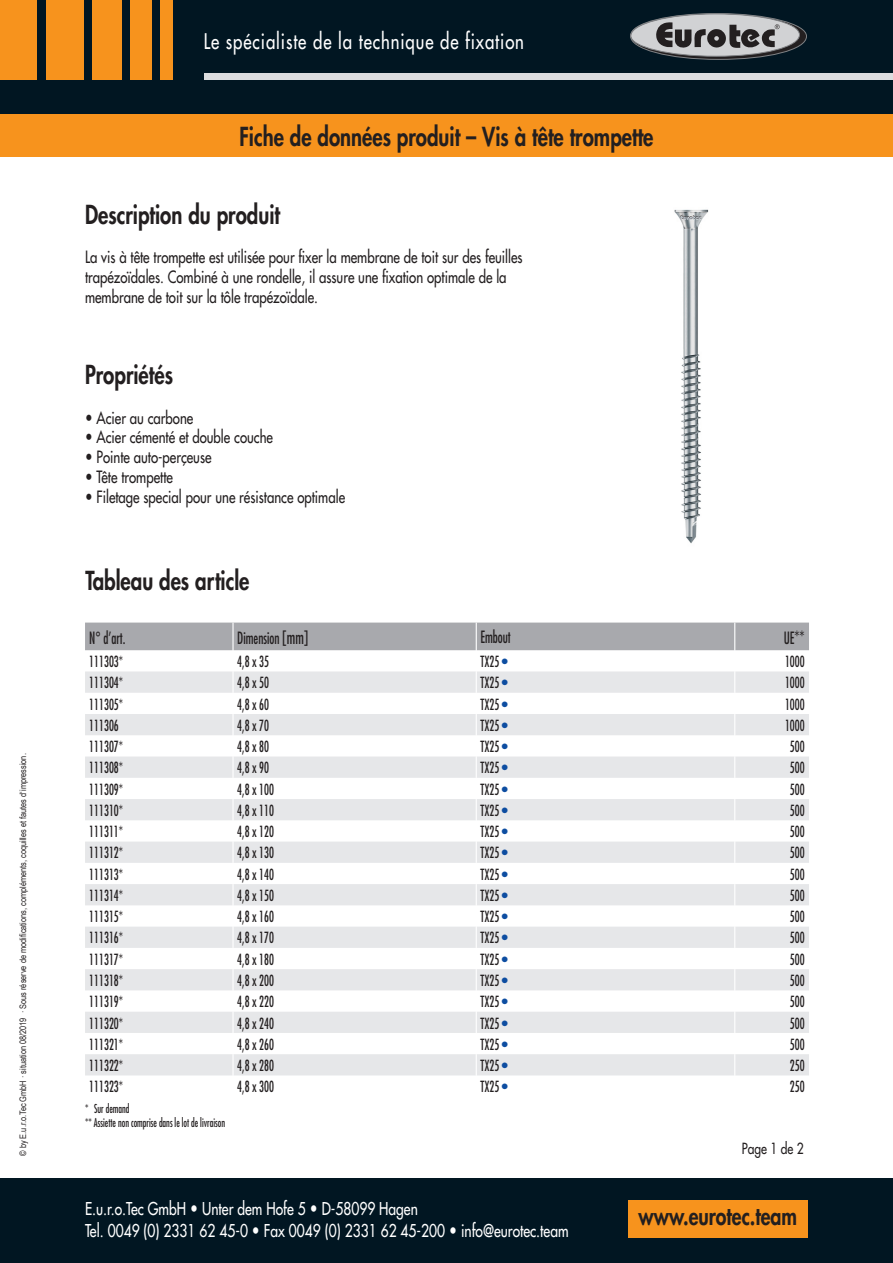
<style>
.page{position:relative;width:893px;height:1263px;background:#fff}
.page>*{position:absolute;margin:0;border:0;box-sizing:border-box;transform-origin:0 0}
.t1{font:800 25.5px "Futura Std";color:#231f20;scale:.8 1}
.t2{font:800 24.3px "Futura Std";color:#231f20;scale:.8 1}
.t3{font:500 21px "Futura Std";letter-spacing:.055em;color:#fff;scale:.8 1}
.t4{font:500 17.25px/22.5px "Futura Std";color:#fff;scale:.8 1}
.t5{font:500 16.5px/19.8px "Futura Std";color:#231f20;scale:.8 1}
.t6{font:condensed 16.5px "Futura Std";color:#231f20;scale:.8 1}
.t7{font:condensed 15px "Futura Std";color:#231f20;scale:.8 1}
.t8{font:500 15px "Futura Std";color:#231f20;scale:.8 1}
.t9{font:condensed 12px/13.5px "Futura Std";color:#231f20;scale:.8 1}
.t10{font:9px "Arial Narrow";color:#231f20}
.s1{font-size:18px}
.s2{color:#0d4da1}
.s3{font-weight:800}
</style>
<div class="page">
<div style="left:0;top:0;width:893px;height:137px;background:#011622"></div>
<div style="left:204px;top:74px;width:689px;height:6px;background:#dcdddf"></div>
<svg style="left:630px;top:13px;width:176px;height:46px"></svg>
<div style="left:631px;top:14px;width:168px;height:42px;background:#d1d2d4;border-radius:50%"></div>
<div style="left:630px;top:14px;width:170px;height:43px;border:1px solid #808285;border-radius:50%"></div>
<div style="left:630px;top:13px;width:177px;height:47px;border:1px solid #808285;border-radius:50%"></div>
<svg style="left:656px;top:22px;width:124px;height:27px"></svg>
<div style="left:0;top:0;width:37px;height:80px;background:#f7931d"></div>
<div style="left:46px;top:0;width:38px;height:80px;background:#f7931d"></div>
<div style="left:92px;top:0;width:30px;height:80px;background:#f7931d"></div>
<div style="left:131px;top:0;width:21px;height:80px;background:#f7931d"></div>
<div style="left:161px;top:0;width:12px;height:80px;background:#f7931d"></div>
<div style="left:0;top:114px;width:893px;height:43px;background:#f7931d"></div>
<div style="left:0;top:1178px;width:893px;height:85px;background:#011622"></div>
<div style="left:628px;top:1200px;width:180px;height:37px;background:#f7931d"></div>
<img style="left:674px;top:209px;width:35px;height:335px">
<svg style="left:85px;top:623px;width:724px;height:453px"></svg>
<p class="t10" style="left:16px;top:1156px;width:404px;rotate:-90deg">© by E.u.r.o.Tec GmbH · situation 08/2019 · Sous réserve de modifications, compléments, coquilles et fautes d‘impression.</p>
<h3 class="t3" style="left:204px;top:28px;width:402px">Le spécialiste de la technique de fixation</h3>
<h1 class="t1" style="left:239px;top:121px;width:519px">Fiche de données produit – Vis à tête trompette</h1>
<h1 class="t1" style="left:85px;top:198px;width:245px">Description du produit</h1>
<p class="t5" style="left:85px;top:247px;width:548px">La vis à tête trompette est utilisée pour fixer la membrane de toit sur des feuilles trapézoïdales. Combiné à une rondelle, il assure une fixation optimale de la membrane de toit sur la tôle trapézoïdale.</p>
<h1 class="t1" style="left:85px;top:358px;width:112px">Propriétés</h1>
<p class="t5" style="left:85px;top:408px;width:137px">• Acier au carbone</p>
<p class="t5" style="left:85px;top:427px;width:236px">• Acier cémenté et double couche</p>
<p class="t5" style="left:85px;top:447px;width:160px">• Pointe auto-perçeuse</p>
<p class="t5" style="left:85px;top:467px;width:111px">• Tête trompette</p>
<p class="t5" style="left:85px;top:487px;width:327px">• Filetage special pour une résistance optimale</p>
<h1 class="t1" style="left:86px;top:564px;width:206px">Tableau des article</h1>
<p class="t6" style="left:89px;top:628px;width:47px">N° d’art.</p>
<p class="t6" style="left:237px;top:628px;width:90px">Dimension <span class="s1">[mm]</span></p>
<p class="t6" style="left:480px;top:627px;width:39px">Embout</p>
<p class="t6" style="left:784px;top:628px;width:28px">UE<span class="s1">**</span></p>
<p class="t7" style="left:89px;top:652px;width:44px">111303*</p>
<p class="t7" style="left:237px;top:652px;width:41px">4,8 x 35</p>
<p class="t7" style="left:480px;top:652px;width:36px">TX25 <span class="s2">•</span></p>
<p class="t7" style="left:785px;top:652px;width:26px">1000</p>
<p class="t7" style="left:89px;top:674px;width:44px">111304*</p>
<p class="t7" style="left:237px;top:674px;width:41px">4,8 x 50</p>
<p class="t7" style="left:480px;top:674px;width:36px">TX25 <span class="s2">•</span></p>
<p class="t7" style="left:785px;top:674px;width:26px">1000</p>
<p class="t7" style="left:89px;top:695px;width:44px">111305*</p>
<p class="t7" style="left:237px;top:695px;width:41px">4,8 x 60</p>
<p class="t7" style="left:480px;top:695px;width:36px">TX25 <span class="s2">•</span></p>
<p class="t7" style="left:785px;top:695px;width:26px">1000</p>
<p class="t7" style="left:89px;top:716px;width:38px">111306</p>
<p class="t7" style="left:237px;top:716px;width:41px">4,8 x 70</p>
<p class="t7" style="left:480px;top:716px;width:36px">TX25 <span class="s2">•</span></p>
<p class="t7" style="left:785px;top:716px;width:26px">1000</p>
<p class="t7" style="left:89px;top:737px;width:44px">111307*</p>
<p class="t7" style="left:237px;top:737px;width:41px">4,8 x 80</p>
<p class="t7" style="left:480px;top:737px;width:36px">TX25 <span class="s2">•</span></p>
<p class="t7" style="left:790px;top:737px;width:20px">500</p>
<p class="t7" style="left:89px;top:759px;width:44px">111308*</p>
<p class="t7" style="left:237px;top:759px;width:41px">4,8 x 90</p>
<p class="t7" style="left:480px;top:759px;width:36px">TX25 <span class="s2">•</span></p>
<p class="t7" style="left:790px;top:759px;width:20px">500</p>
<p class="t7" style="left:89px;top:780px;width:44px">111309*</p>
<p class="t7" style="left:237px;top:780px;width:47px">4,8 x 100</p>
<p class="t7" style="left:480px;top:780px;width:36px">TX25 <span class="s2">•</span></p>
<p class="t7" style="left:790px;top:780px;width:20px">500</p>
<p class="t7" style="left:89px;top:801px;width:44px">111310*</p>
<p class="t7" style="left:237px;top:801px;width:47px">4,8 x 110</p>
<p class="t7" style="left:480px;top:801px;width:36px">TX25 <span class="s2">•</span></p>
<p class="t7" style="left:790px;top:801px;width:20px">500</p>
<p class="t7" style="left:89px;top:823px;width:44px">111311*</p>
<p class="t7" style="left:237px;top:823px;width:47px">4,8 x 120</p>
<p class="t7" style="left:480px;top:823px;width:36px">TX25 <span class="s2">•</span></p>
<p class="t7" style="left:790px;top:823px;width:20px">500</p>
<p class="t7" style="left:89px;top:844px;width:44px">111312*</p>
<p class="t7" style="left:237px;top:844px;width:47px">4,8 x 130</p>
<p class="t7" style="left:480px;top:844px;width:36px">TX25 <span class="s2">•</span></p>
<p class="t7" style="left:790px;top:844px;width:20px">500</p>
<p class="t7" style="left:89px;top:865px;width:44px">111313*</p>
<p class="t7" style="left:237px;top:865px;width:47px">4,8 x 140</p>
<p class="t7" style="left:480px;top:865px;width:36px">TX25 <span class="s2">•</span></p>
<p class="t7" style="left:790px;top:865px;width:20px">500</p>
<p class="t7" style="left:89px;top:886px;width:44px">111314*</p>
<p class="t7" style="left:237px;top:886px;width:47px">4,8 x 150</p>
<p class="t7" style="left:480px;top:886px;width:36px">TX25 <span class="s2">•</span></p>
<p class="t7" style="left:790px;top:886px;width:20px">500</p>
<p class="t7" style="left:89px;top:908px;width:44px">111315*</p>
<p class="t7" style="left:237px;top:908px;width:47px">4,8 x 160</p>
<p class="t7" style="left:480px;top:908px;width:36px">TX25 <span class="s2">•</span></p>
<p class="t7" style="left:790px;top:908px;width:20px">500</p>
<p class="t7" style="left:89px;top:929px;width:44px">111316*</p>
<p class="t7" style="left:237px;top:929px;width:47px">4,8 x 170</p>
<p class="t7" style="left:480px;top:929px;width:36px">TX25 <span class="s2">•</span></p>
<p class="t7" style="left:790px;top:929px;width:20px">500</p>
<p class="t7" style="left:89px;top:950px;width:44px">111317*</p>
<p class="t7" style="left:237px;top:950px;width:47px">4,8 x 180</p>
<p class="t7" style="left:480px;top:950px;width:36px">TX25 <span class="s2">•</span></p>
<p class="t7" style="left:790px;top:950px;width:20px">500</p>
<p class="t7" style="left:89px;top:971px;width:44px">111318*</p>
<p class="t7" style="left:237px;top:971px;width:47px">4,8 x 200</p>
<p class="t7" style="left:480px;top:971px;width:36px">TX25 <span class="s2">•</span></p>
<p class="t7" style="left:790px;top:971px;width:20px">500</p>
<p class="t7" style="left:89px;top:993px;width:44px">111319*</p>
<p class="t7" style="left:237px;top:993px;width:47px">4,8 x 220</p>
<p class="t7" style="left:480px;top:993px;width:36px">TX25 <span class="s2">•</span></p>
<p class="t7" style="left:790px;top:993px;width:20px">500</p>
<p class="t7" style="left:89px;top:1014px;width:44px">111320*</p>
<p class="t7" style="left:237px;top:1014px;width:47px">4,8 x 240</p>
<p class="t7" style="left:480px;top:1014px;width:36px">TX25 <span class="s2">•</span></p>
<p class="t7" style="left:790px;top:1014px;width:20px">500</p>
<p class="t7" style="left:89px;top:1035px;width:44px">111321*</p>
<p class="t7" style="left:237px;top:1035px;width:47px">4,8 x 260</p>
<p class="t7" style="left:480px;top:1035px;width:36px">TX25 <span class="s2">•</span></p>
<p class="t7" style="left:790px;top:1035px;width:20px">500</p>
<p class="t7" style="left:89px;top:1056px;width:44px">111322*</p>
<p class="t7" style="left:237px;top:1056px;width:47px">4,8 x 280</p>
<p class="t7" style="left:480px;top:1056px;width:36px">TX25 <span class="s2">•</span></p>
<p class="t7" style="left:790px;top:1056px;width:20px">250</p>
<p class="t7" style="left:89px;top:1078px;width:44px">111323*</p>
<p class="t7" style="left:237px;top:1078px;width:47px">4,8 x 300</p>
<p class="t7" style="left:480px;top:1078px;width:36px">TX25 <span class="s2">•</span></p>
<p class="t7" style="left:790px;top:1078px;width:20px">250</p>
<p class="t9" style="left:85px;top:1102px;width:177px">* Sur demand<br>** Assiette non comprise dans le lot de livraison</p>
<p class="t8" style="left:742px;top:1139px;width:79px">Page 1 de 2</p>
<p class="t4" style="left:85px;top:1197px;width:606px">E.u.r.o.Tec GmbH <span class="s3">•</span> Unter dem Hofe 5 <span class="s3">•</span> D-58099 Hagen<br>Tel. 0049 (0) 2331 62 45-0 <span class="s3">•</span> Fax 0049 (0) 2331 62 45-200 <span class="s3">•</span> info@eurotec.team</p>
<h2 class="t2" style="left:638px;top:1201px;width:200px">www.eurotec.team</h2>
</div>
